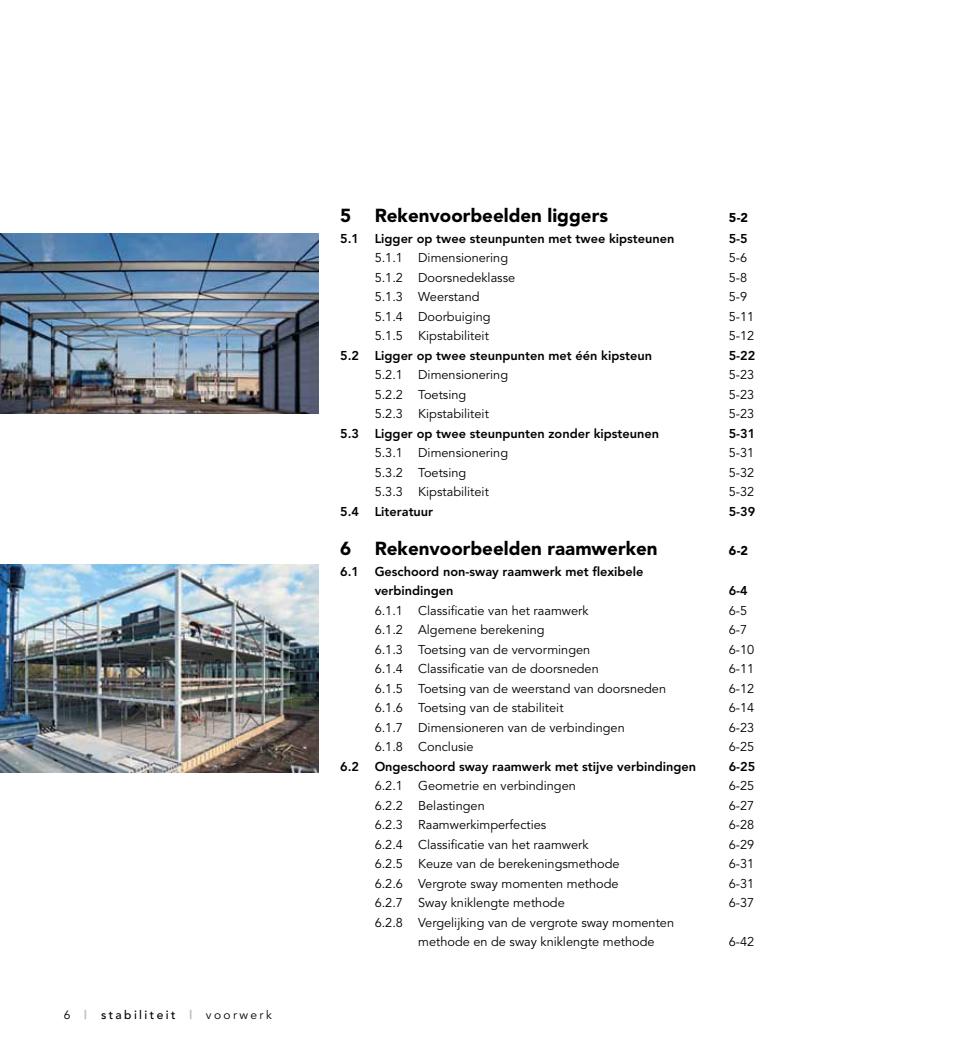
<style>
.page{position:relative;width:978px;height:1063px;background:#fff}
.page>*{position:absolute;margin:0;border:0;box-sizing:border-box;transform-origin:0 0}
.t1{font:900 18.75px "Avenir";color:#000}
.t2{font:12.75px/19.5px "Avenir";color:#000}
.t3{font:800 12.75px/19.5px "Avenir";color:#000}
.t4{font:900 12.75px "Avenir";color:#000}
.t5{font:500 12px "Avenir";letter-spacing:.2em;color:#000}
.s1{font-weight:400}
.s2{font-weight:900;color:#bcbec0}
</style>
<div class="page">
<img style="left:0;top:234px;width:319px;height:180px">
<img style="left:0;top:564px;width:319px;height:209px">
<p class="t5" style="left:64px;top:1007px;width:210px"><span class="s1">6</span> <span class="s2">|</span> stabiliteit <span class="s2">|</span> <span class="s1">voorwerk</span></p>
<h1 class="t1" style="left:340px;top:204px;width:269px">5 Rekenvoorbeelden liggers</h1>
<p class="t4" style="left:729px;top:210px;width:21px">5-2</p>
<p class="t3" style="left:340px;top:229px;width:336px">5.1 Ligger op twee steunpunten met twee kipsteunen</p>
<p class="t3" style="left:729px;top:229px;width:21px">5-5</p>
<p class="t2" style="left:375px;top:249px;width:135px">5.1.1 Dimensionering</p>
<p class="t2" style="left:729px;top:249px;width:20px">5-6</p>
<p class="t2" style="left:375px;top:268px;width:142px">5.1.2 Doorsnedeklasse</p>
<p class="t2" style="left:729px;top:268px;width:20px">5-8</p>
<p class="t2" style="left:375px;top:288px;width:106px">5.1.3 Weerstand</p>
<p class="t2" style="left:729px;top:288px;width:20px">5-9</p>
<p class="t2" style="left:375px;top:307px;width:117px">5.1.4 Doorbuiging</p>
<p class="t2" style="left:729px;top:307px;width:27px">5-11</p>
<p class="t2" style="left:375px;top:327px;width:116px">5.1.5 Kipstabiliteit</p>
<p class="t2" style="left:729px;top:327px;width:27px">5-12</p>
<p class="t3" style="left:340px;top:346px;width:313px">5.2 Ligger op twee steunpunten met één kipsteun</p>
<p class="t3" style="left:729px;top:346px;width:28px">5-22</p>
<p class="t2" style="left:375px;top:366px;width:135px">5.2.1 Dimensionering</p>
<p class="t2" style="left:729px;top:366px;width:27px">5-23</p>
<p class="t2" style="left:375px;top:385px;width:93px">5.2.2 Toetsing</p>
<p class="t2" style="left:729px;top:385px;width:27px">5-23</p>
<p class="t2" style="left:375px;top:405px;width:116px">5.2.3 Kipstabiliteit</p>
<p class="t2" style="left:729px;top:405px;width:27px">5-23</p>
<p class="t3" style="left:340px;top:424px;width:321px">5.3 Ligger op twee steunpunten zonder kipsteunen</p>
<p class="t3" style="left:729px;top:424px;width:28px">5-31</p>
<p class="t2" style="left:375px;top:444px;width:135px">5.3.1 Dimensionering</p>
<p class="t2" style="left:729px;top:444px;width:27px">5-31</p>
<p class="t2" style="left:375px;top:463px;width:93px">5.3.2 Toetsing</p>
<p class="t2" style="left:729px;top:463px;width:27px">5-32</p>
<p class="t2" style="left:375px;top:483px;width:116px">5.3.3 Kipstabiliteit</p>
<p class="t2" style="left:729px;top:483px;width:27px">5-32</p>
<p class="t3" style="left:340px;top:502px;width:95px">5.4 Literatuur</p>
<p class="t3" style="left:729px;top:502px;width:28px">5-39</p>
<h1 class="t1" style="left:340px;top:537px;width:319px">6 Rekenvoorbeelden raamwerken</h1>
<p class="t4" style="left:729px;top:543px;width:21px">6-2</p>
<p class="t3" style="left:375px;top:562px;width:270px;text-indent:-35px">6.1 Geschoord non-sway raamwerk met flexibele verbindingen</p>
<p class="t3" style="left:729px;top:581px;width:21px">6-4</p>
<p class="t2" style="left:375px;top:601px;width:215px">6.1.1 Classificatie van het raamwerk</p>
<p class="t2" style="left:729px;top:601px;width:20px">6-5</p>
<p class="t2" style="left:375px;top:621px;width:172px">6.1.2 Algemene berekening</p>
<p class="t2" style="left:729px;top:621px;width:20px">6-7</p>
<p class="t2" style="left:375px;top:640px;width:217px">6.1.3 Toetsing van de vervormingen</p>
<p class="t2" style="left:729px;top:640px;width:27px">6-10</p>
<p class="t2" style="left:375px;top:660px;width:226px">6.1.4 Classificatie van de doorsneden</p>
<p class="t2" style="left:729px;top:660px;width:27px">6-11</p>
<p class="t2" style="left:375px;top:679px;width:293px">6.1.5 Toetsing van de weerstand van doorsneden</p>
<p class="t2" style="left:729px;top:679px;width:27px">6-12</p>
<p class="t2" style="left:375px;top:699px;width:190px">6.1.6 Toetsing van de stabiliteit</p>
<p class="t2" style="left:729px;top:699px;width:27px">6-14</p>
<p class="t2" style="left:375px;top:718px;width:252px">6.1.7 Dimensioneren van de verbindingen</p>
<p class="t2" style="left:729px;top:718px;width:27px">6-23</p>
<p class="t2" style="left:375px;top:738px;width:101px">6.1.8 Conclusie</p>
<p class="t2" style="left:729px;top:738px;width:27px">6-25</p>
<p class="t3" style="left:340px;top:757px;width:357px">6.2 Ongeschoord sway raamwerk met stijve verbindingen</p>
<p class="t3" style="left:729px;top:757px;width:28px">6-25</p>
<p class="t2" style="left:375px;top:777px;width:203px">6.2.1 Geometrie en verbindingen</p>
<p class="t2" style="left:729px;top:777px;width:27px">6-25</p>
<p class="t2" style="left:375px;top:796px;width:112px">6.2.2 Belastingen</p>
<p class="t2" style="left:729px;top:796px;width:27px">6-27</p>
<p class="t2" style="left:375px;top:816px;width:173px">6.2.3 Raamwerkimperfecties</p>
<p class="t2" style="left:729px;top:816px;width:27px">6-28</p>
<p class="t2" style="left:375px;top:835px;width:215px">6.2.4 Classificatie van het raamwerk</p>
<p class="t2" style="left:729px;top:835px;width:27px">6-29</p>
<p class="t2" style="left:375px;top:855px;width:246px">6.2.5 Keuze van de berekeningsmethode</p>
<p class="t2" style="left:729px;top:855px;width:27px">6-31</p>
<p class="t2" style="left:375px;top:874px;width:245px">6.2.6 Vergrote sway momenten methode</p>
<p class="t2" style="left:729px;top:874px;width:27px">6-31</p>
<p class="t2" style="left:375px;top:894px;width:192px">6.2.7 Sway kniklengte methode</p>
<p class="t2" style="left:729px;top:894px;width:27px">6-37</p>
<p class="t2" style="left:418px;top:913px;width:257px;text-indent:-44px">6.2.8 Vergelijking van de vergrote sway momenten methode en de sway kniklengte methode</p>
<p class="t2" style="left:729px;top:933px;width:27px">6-42</p>
</div>
